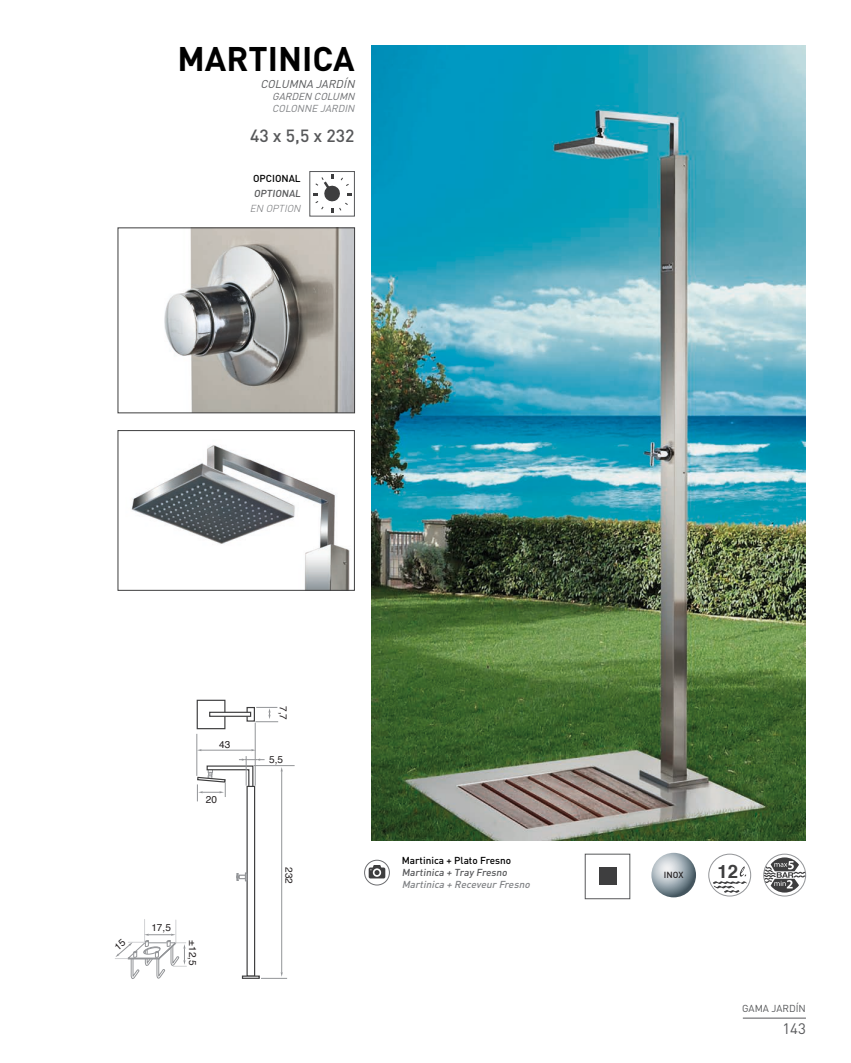
<style>
.page{position:relative;width:851px;height:1063px;background:#fff}
.page>*{position:absolute;margin:0;border:0;box-sizing:border-box;transform-origin:0 0}
.t1{font:700 33.75px "DIN Pro";color:#000}
.t2{font:700 18.5px "Helvetica";color:#3e3e3f}
.t3{font:500 17.5px "DIN Pro";color:#57585a}
.t4{font:15px "DIN Pro";color:#57585a}
.t5{font:italic 11.25px "DIN Pro";color:#57585a}
.t6{font:500 10px "DIN Pro";color:#000}
.t7{font:500 10px "DIN Pro";color:#57585a}
.t8{font:italic 500 10px "DIN Pro";color:#808285}
.t9{font:10px "Helvetica";color:#231f20}
.t10{font:italic 10px "DIN Pro";color:#808285}
.t11{font:italic 10px "DIN Pro";color:#6c6d70}
.t12{font:10px "DIN Pro";color:#57585a}
.t13{font:italic 300 10px "DIN Pro";color:#6c6d70}
.t14{font:500 8.75px "DIN Pro";color:#231f20}
</style>
<div class="page">
<img style="left:371px;top:45px;width:434px;height:796px">
<div style="left:763px;top:854px;width:42px;height:42px;border:1px solid #939598;border-radius:50%"></div>
<svg style="left:763px;top:857px;width:42px;height:36px"></svg>
<div style="left:708px;top:854px;width:43px;height:42px;border:1px solid #939598;border-radius:50%"></div>
<svg style="left:712px;top:866px;width:35px;height:27px"></svg>
<img style="left:164px;top:230px;width:188px;height:181px">
<img style="left:131px;top:445px;width:219px;height:143px">
<div style="left:118px;top:430px;width:236px;height:160px;border:1px solid #3e3e3f"></div>
<div style="left:309px;top:171px;width:45px;height:45px;background:#fff;border:1px solid #57585a"></div>
<svg style="left:313px;top:175px;width:38px;height:37px"></svg>
<svg style="left:651px;top:853px;width:45px;height:44px;background:#9da9b0"></svg>
<div style="left:246px;top:786px;width:9px;height:191px;background:#fff;border:1px solid #3e3e3f"></div>
<hr style="left:255px;top:723px;width:1px;height:63px;background:#939598">
<hr style="left:281px;top:771px;width:1px;height:202px;background:#939598">
<svg style="left:242px;top:972px;width:45px;height:7px"></svg>
<hr style="left:253px;top:765px;width:41px;height:1px;background:#939598">
<hr style="left:201px;top:750px;width:51px;height:1px;background:#939598">
<hr style="left:196px;top:734px;width:1px;height:42px;background:#939598">
<svg style="left:236px;top:873px;width:11px;height:8px"></svg>
<hr style="left:246px;top:756px;width:1px;height:30px;background:#939598">
<svg style="left:196px;top:759px;width:68px;height:42px"></svg>
<svg style="left:246px;top:707px;width:9px;height:15px"></svg>
<div style="left:197px;top:700px;width:28px;height:29px;background:#fff;border:1px solid #3e3e3f"></div>
<svg style="left:209px;top:712px;width:42px;height:5px"></svg>
<svg style="left:255px;top:707px;width:23px;height:16px"></svg>
<svg style="left:364px;top:860px;width:25px;height:25px"></svg>
<svg style="left:368px;top:865px;width:17px;height:13px"></svg>
<hr style="left:742px;top:1018px;width:63px;height:1px;background:#57585a">
<div style="left:584px;top:854px;width:46px;height:45px;background:#fff;border:1px solid #57585a"></div>
<div style="left:599px;top:868px;width:17px;height:17px;background:#3e3e3f"></div>
<svg style="left:115px;top:919px;width:71px;height:60px"></svg>
<p class="t1" style="left:177px;top:36px;width:178px">MARTINICA</p>
<p class="t5" style="left:260px;top:77px;width:99px">COLUMNA JARDÍN</p>
<p class="t11" style="left:272px;top:90px;width:87px">GARDEN COLUMN</p>
<p class="t10" style="left:272px;top:102px;width:86px">COLONNE JARDIN</p>
<p class="t3" style="left:250px;top:124px;width:106px">43 x 5,5 x 232</p>
<p class="t6" style="left:253px;top:172px;width:49px">OPCIONAL</p>
<p class="t7" style="left:254px;top:187px;width:50px">OPTIONAL</p>
<p class="t13" style="left:250px;top:202px;width:55px">EN OPTION</p>
<p class="t9" style="left:219px;top:737px;width:13px">43</p>
<p class="t9" style="left:206px;top:792px;width:13px">20</p>
<p class="t9" style="left:151px;top:920px;width:21px">17,5</p>
<p class="t9" style="left:200px;top:940px;width:26px;rotate:90deg">±12,5</p>
<p class="t9" style="left:291px;top:706px;width:15px;rotate:90deg">7,7</p>
<p class="t9" style="left:269px;top:752px;width:15px">5,5</p>
<p class="t9" style="left:297px;top:867px;width:18px;rotate:90deg">232</p>
<p class="t6" style="left:402px;top:854px;width:111px">Martinica + Plato Fresno</p>
<p class="t7" style="left:402px;top:866px;width:109px">Martinica + Tray Fresno</p>
<p class="t8" style="left:402px;top:878px;width:132px">Martinica + ReceveurFresno</p>
<p class="t14" style="left:664px;top:869px;width:21px">INOX</p>
<p class="t2" style="left:717px;top:856px;width:22px">12</p>
<p class="t12" style="left:742px;top:1002px;width:65px">GAMA JARDÍN</p>
<p class="t4" style="left:782px;top:1019px;width:25px">143</p>
</div>
